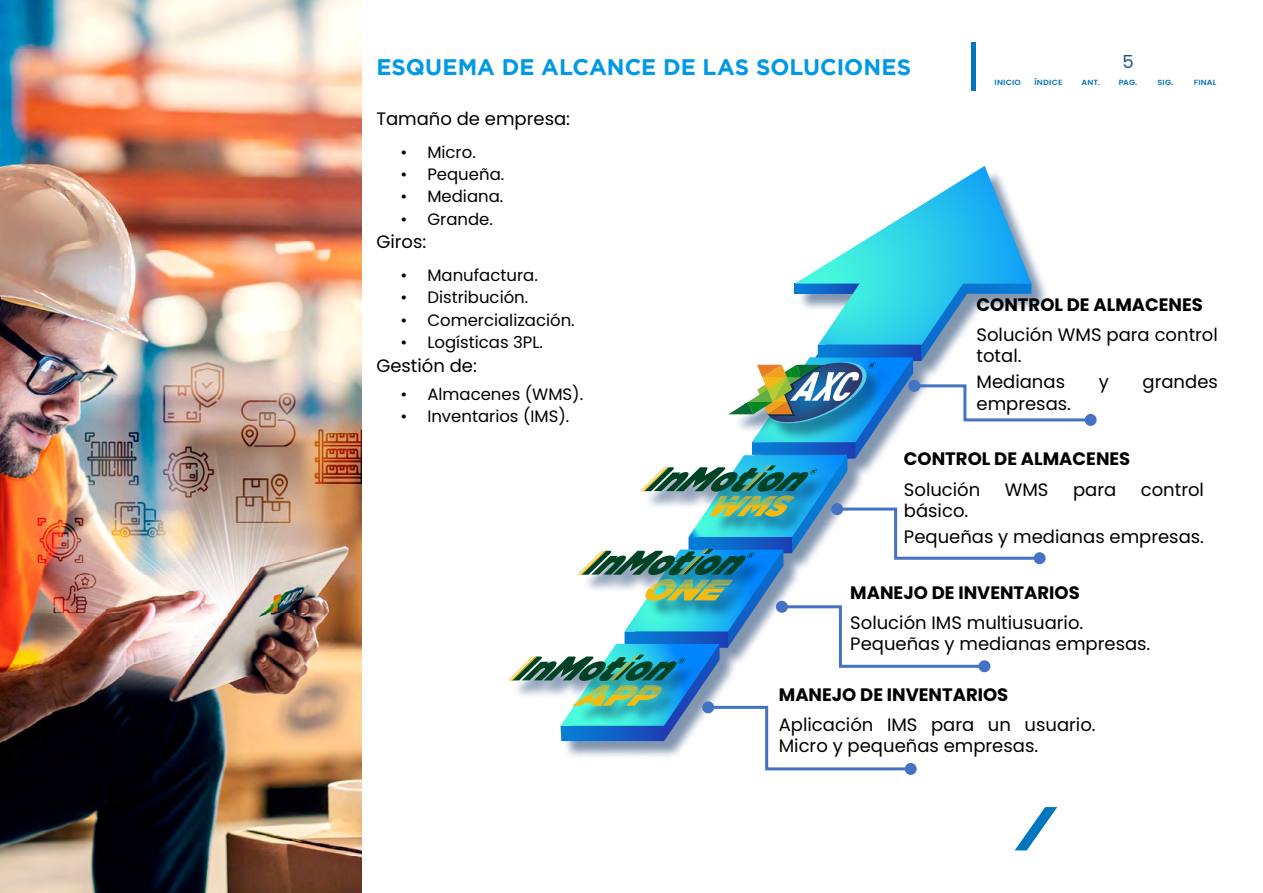
<style>
.page{position:relative;width:1263px;height:893px;background:#fff}
.page>*{position:absolute;margin:0;border:0;box-sizing:border-box;transform-origin:0 0}
.t1{font:700 22.5px "Gotham";letter-spacing:.005em;color:#0099e6}
.t2{font:18px/21.6px "Poppins";color:#000}
.t3{font:700 18px "Poppins";color:#000}
.t4{font:18px "Poppins";color:#23518c}
.t5{font:16.5px "Poppins";color:#000}
.t6{font:600 7.5px "Poppins";letter-spacing:.03em;color:#0777bd;scale:1.08 1}
.s1{font-weight:500;color:#23518c}
</style>
<div class="page">
<img style="left:0;top:0;width:361px;height:893px">
<svg style="left:905px;top:763px;width:12px;height:12px"></svg>
<svg style="left:508px;top:166px;width:585px;height:606px"></svg>
<div style="left:908px;top:380px;width:12px;height:12px;background:#4472c4;border-radius:50%"></div>
<div style="left:1084px;top:414px;width:12px;height:12px;background:#4472c4;border-radius:50%"></div>
<hr style="left:972px;top:42px;width:4px;height:49px;background:#0076bf">
<svg style="left:1015px;top:807px;width:43px;height:43px"></svg>
<p class="t1" style="left:376px;top:54px;width:536px">ESQUEMA DE ALCANCE DE LAS SOLUCIONES</p>
<p class="t2" style="left:376px;top:108px;width:195px">Tamaño de empresa:</p>
<p class="t5" style="left:400px;top:142px;width:77px">• Micro.</p>
<p class="t5" style="left:400px;top:165px;width:105px">• Pequeña.</p>
<p class="t5" style="left:400px;top:187px;width:104px">• Mediana.</p>
<p class="t5" style="left:400px;top:209px;width:94px">• Grande.</p>
<p class="t2" style="left:376px;top:231px;width:51px">Giros:</p>
<p class="t5" style="left:400px;top:266px;width:139px">• Manufactura.</p>
<p class="t5" style="left:400px;top:288px;width:129px">• Distribución.</p>
<p class="t5" style="left:400px;top:310px;width:176px">• Comercialización.</p>
<p class="t5" style="left:400px;top:333px;width:144px">• Logísticas 3PL.</p>
<p class="t2" style="left:376px;top:355px;width:102px">Gestión de:</p>
<p class="t5" style="left:400px;top:385px;width:184px">• Almacenes (WMS).</p>
<p class="t5" style="left:400px;top:407px;width:171px">• Inventarios (IMS).</p>
<p class="t4" style="left:1122px;top:51px;width:13px">5</p>
<p class="t6" style="left:994px;top:78px;width:26px">INICIO</p>
<p class="t6" style="left:1034px;top:78px;width:27px">ÍNDICE</p>
<p class="t6" style="left:1081px;top:78px;width:18px">ANT<span class="s1">.</span></p>
<p class="t6" style="left:1119px;top:78px;width:19px">PAG.</p>
<p class="t6" style="left:1157px;top:78px;width:16px">SIG.</p>
<p class="t6" style="left:1194px;top:78px;width:22px">FINAL</p>
<p class="t3" style="left:976px;top:294px;width:228px">CONTROL DE ALMACENES</p>
<p class="t2" style="left:976px;top:324px;width:243px">Solución WMS para control total.</p>
<p class="t2" style="left:976px;top:371px;width:90px">Medianas</p>
<p class="t2" style="left:1099px;top:371px;width:12px">y</p>
<p class="t2" style="left:1142px;top:371px;width:77px">grandes</p>
<p class="t2" style="left:976px;top:393px;width:96px">empresas.</p>
<p class="t3" style="left:904px;top:449px;width:228px">CONTROL DE ALMACENES</p>
<p class="t2" style="left:904px;top:478px;width:78px">Solución</p>
<p class="t2" style="left:1005px;top:478px;width:45px">WMS</p>
<p class="t2" style="left:1073px;top:478px;width:45px">para</p>
<p class="t2" style="left:1141px;top:478px;width:65px">control</p>
<p class="t2" style="left:904px;top:498px;width:302px;line-height:25.8px">básico.<br>Pequeñas y medianas empresas.</p>
<p class="t3" style="left:850px;top:582px;width:231px">MANEJO DE INVENTARIOS</p>
<p class="t2" style="left:850px;top:612px;width:302px">Solución IMS multiusuario.<br>Pequeñas y medianas empresas.</p>
<p class="t3" style="left:779px;top:684px;width:231px">MANEJO DE INVENTARIOS</p>
<p class="t2" style="left:779px;top:714px;width:318px">Aplicación IMS para un usuario.<br>Micro y pequeñas empresas.</p>
</div>
